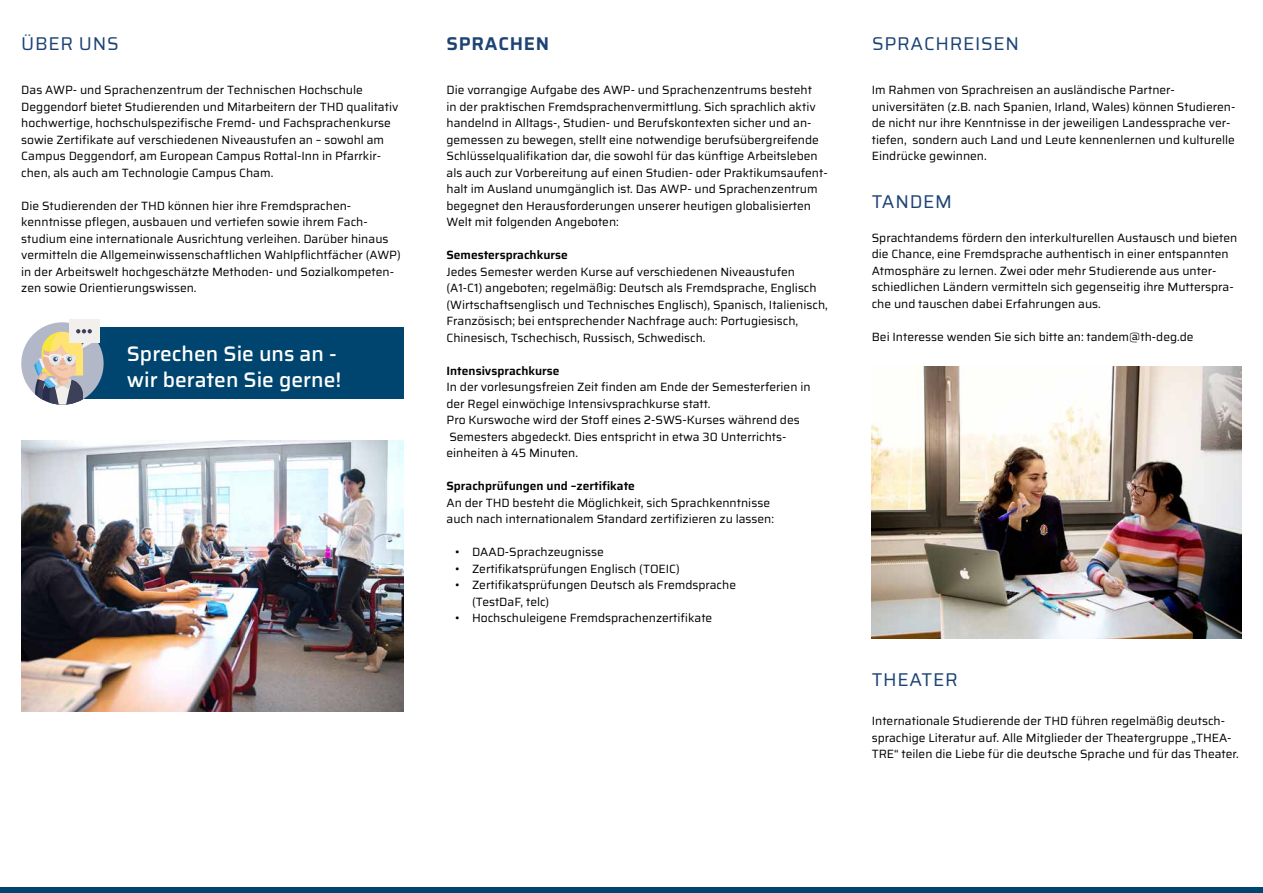
<style>
.page{position:relative;width:1263px;height:893px;background:#fff}
.page>*{position:absolute;margin:0;border:0;box-sizing:border-box;transform-origin:0 0}
.t1{font:500 21px/25.2px "Saira";color:#fff}
.t2{font:18.6px "Saira";letter-spacing:.04em;color:#1c4374}
.t3{font:600 18.6px "Saira";letter-spacing:.04em;color:#1c4374}
.t4{font:12px/16.5px "Saira";color:#000}
.t5{font:600 12px "Saira";color:#000}
</style>
<div class="page">
<div style="left:0;top:888px;width:1263px;height:5px;background:#00456f"></div>
<img style="left:872px;top:367px;width:369px;height:272px">
<img style="left:21px;top:440px;width:383px;height:272px">
<div style="left:53px;top:328px;width:351px;height:71px;background:#00456f"></div>
<div style="left:69px;top:320px;width:30px;height:23px;background:#f2f0ed"></div>
<svg style="left:21px;top:322px;width:83px;height:83px"></svg>
<h2 class="t2" style="left:21px;top:30px;width:99px">ÜBER UNS</h2>
<h2 class="t3" style="left:446px;top:30px;width:104px">SPRACHEN</h2>
<h2 class="t2" style="left:872px;top:30px;width:148px">SPRACHREISEN</h2>
<p class="t4" style="left:21px;top:82px;width:379px">Das AWP- und Sprachenzentrum der Technischen Hochschule Deggendorf bietet Studierenden und Mitarbeitern der THD qualitativ hochwertige, hochschulspezifische Fremd- und Fachsprachenkurse sowie Zertifikate auf verschiedenen Niveaustufen an – sowohl am Campus Deggendorf, am European Campus Rottal-Inn in Pfarrkir&shy;chen, als auch am Technologie Campus Cham.</p>
<p class="t4" style="left:21px;top:197px;width:381px">Die Studierenden der THD können hier ihre Fremdsprachen&shy;kenntnisse pflegen, ausbauen und vertiefen sowie ihrem Fach&shy;studium eine internationale Ausrichtung verleihen. Darüber hinaus vermitteln die Allgemeinwissenschaftlichen Wahlpflichtfächer (AWP) in der Arbeitswelt hochgeschätzte Methoden- und Sozialkompeten&shy;zen sowie Orientierungswissen.</p>
<h1 class="t1" style="left:127px;top:341px;width:216px">Sprechen Sie uns an - wir beraten Sie gerne!</h1>
<p class="t4" style="left:446px;top:82px;width:383px">Die vorrangige Aufgabe des AWP- und Sprachenzentrums besteht<br>in der praktischen Fremdsprachenvermittlung. Sich sprachlich aktiv handelnd in Alltags-, Studien- und Berufskontexten sicher und an&shy;gemessen zu bewegen, stellt eine notwendige berufsübergreifende Schlüsselqualifikation dar, die sowohl für das künftige Arbeitsleben als auch zur Vorbereitung auf einen Studien- oder Praktikumsaufent&shy;halt im Ausland unumgänglich ist. Das AWP- und Sprachenzentrum begegnet den Herausforderungen unserer heutigen globalisierten Welt mit folgenden Angeboten:</p>
<p class="t5" style="left:446px;top:246px;width:123px">Semestersprachkurse</p>
<p class="t4" style="left:446px;top:263px;width:383px">Jedes Semester werden Kurse auf verschiedenen Niveaustufen (A1-C1) angeboten; regelmäßig: Deutsch als Fremdsprache, Englisch (Wirtschaftsenglisch und Technisches Englisch), Spanisch, Italienisch, Französisch; bei entsprechender Nachfrage auch: Portugiesisch, Chinesisch, Tschechisch, Russisch, Schwedisch.</p>
<p class="t5" style="left:446px;top:361px;width:115px">Intensivsprachkurse</p>
<p class="t4" style="left:446px;top:379px;width:366px">In der vorlesungsfreien Zeit finden am Ende der Semesterferien in der Regel einwöchige Intensivsprachkurse statt.<br>Pro Kurswoche wird der Stoff eines 2-SWS-Kurses während des Semesters abgedeckt. Dies entspricht in etwa 30 Unterrichts&shy;einheiten à 45 Minuten.</p>
<p class="t5" style="left:446px;top:477px;width:190px">Sprachprüfungen und –zertifikate</p>
<p class="t4" style="left:446px;top:494px;width:329px">An der THD besteht die Möglichkeit, sich Sprachkenntnisse auch nach internationalem Standard zertifizieren zu lassen:</p>
<p class="t4" style="left:455px;top:544px;width:150px">• DAAD-Sprachzeugnisse</p>
<p class="t4" style="left:455px;top:560px;width:226px">• Zertifikatsprüfungen Englisch (TOEIC)</p>
<p class="t4" style="left:472px;top:577px;width:266px;text-indent:-17px">• Zertifikatsprüfungen Deutsch als Fremdsprache (TestDaF, telc)</p>
<p class="t4" style="left:455px;top:610px;width:259px">• Hochschuleigene Fremdsprachenzertifikate</p>
<p class="t4" style="left:872px;top:82px;width:365px">Im Rahmen von Sprachreisen an ausländische Partner&shy;universitäten (z.B. nach Spanien, Irland, Wales) können Studieren&shy;de nicht nur ihre Kenntnisse in der jeweiligen Landessprache ver&shy;tiefen, sondern auch Land und Leute kennenlernen und kulturelle Eindrücke gewinnen.</p>
<h2 class="t2" style="left:872px;top:188px;width:82px">TANDEM</h2>
<p class="t4" style="left:872px;top:229px;width:367px">Sprachtandems fördern den interkulturellen Austausch und bieten die Chance, eine Fremdsprache authentisch in einer entspannten Atmosphäre zu lernen. Zwei oder mehr Studierende aus unter&shy;schiedlichen Ländern vermitteln sich gegenseitig ihre Mutterspra&shy;che und tauschen dabei Erfahrungen aus.</p>
<p class="t4" style="left:872px;top:328px;width:323px">Bei Interesse wenden Sie sich bitte an: tandem@th-deg.de</p>
<h2 class="t2" style="left:872px;top:666px;width:87px">THEATER</h2>
<p class="t4" style="left:872px;top:713px;width:369px">Internationale Studierende der THD führen regelmäßig deutsch&shy;sprachige Literatur auf. Alle Mitglieder der Theatergruppe „THEA-<br>TRE“ teilen die Liebe für die deutsche Sprache und für das Theater.</p>
</div>
